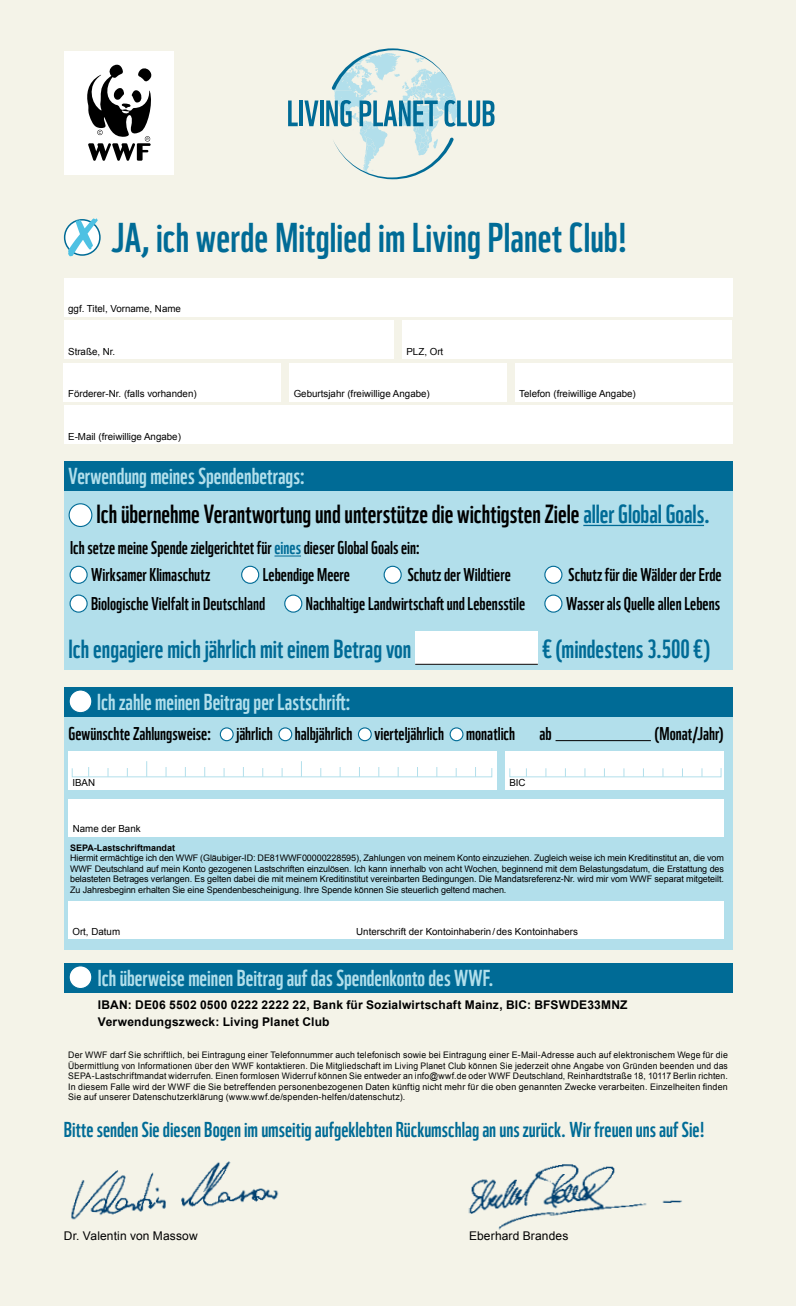
<style>
.page{position:relative;width:796px;height:1306px;background:#fff}
.page>*{position:absolute;margin:0;border:0;box-sizing:border-box;transform-origin:0 0}
.t1{font:40.5px "WWF";letter-spacing:.005em;color:#006b96}
.t2{font:25.5px "WWF";color:#000}
.t3{font:25.5px "WWF";letter-spacing:-.005em;color:#006b96}
.t4{font:22.5px "WWF";color:#b2dfeb}
.t5{font:21px "WWF";color:#006b96}
.t6{font:18px/27px "WWF";color:#000}
.t7{font:700 12px/16.5px "Arial";letter-spacing:.015em;color:#000}
.t8{font:12px "Arial";letter-spacing:.01em;color:#000}
.t9{font:9.75px "Arial";color:#000}
.t10{font:9px/10.5px "Arial";color:#000;text-align:justify}
.t11{font:700 9px "Arial";color:#000}
.s1{color:#4ec1e3}
.s2{color:#006b96}
</style>
<div class="page">
<div style="left:0;top:0;width:795px;height:1305px;background:#f4f3e8"></div>
<div style="left:64px;top:278px;width:667px;height:38px;background:#fff"></div>
<div style="left:64px;top:320px;width:329px;height:39px;background:#fff"></div>
<div style="left:402px;top:320px;width:329px;height:39px;background:#fff"></div>
<div style="left:64px;top:363px;width:217px;height:38px;background:#fff"></div>
<div style="left:289px;top:363px;width:217px;height:38px;background:#fff"></div>
<div style="left:514px;top:363px;width:217px;height:38px;background:#fff"></div>
<div style="left:64px;top:405px;width:667px;height:39px;background:#fff"></div>
<div style="left:65px;top:220px;width:35px;height:35px;background:#fff;border-radius:50%"></div>
<div style="left:64px;top:219px;width:37px;height:37px;border:2px solid #006b96;border-radius:50%"></div>
<svg style="left:288px;top:100px;width:9px;height:26px"></svg>
<hr style="left:299px;top:100px;width:3px;height:26px;background:#006b96">
<svg style="left:304px;top:100px;width:14px;height:26px"></svg>
<hr style="left:320px;top:100px;width:3px;height:26px;background:#006b96">
<svg style="left:326px;top:48px;width:168px;height:131px"></svg>
<div style="left:64px;top:491px;width:668px;height:179px;background:#b2dfeb"></div>
<div style="left:415px;top:631px;width:122px;height:33px;background:#fff"></div>
<hr style="left:415px;top:664px;width:122px;height:1px;background:#000">
<hr style="left:583px;top:525px;width:120px;height:1px;background:#006b96">
<div style="left:69px;top:504px;width:23px;height:22px;background:#fff;border-radius:50%"></div>
<div style="left:69px;top:503px;width:23px;height:24px;border:1px solid #006b96;border-radius:50%"></div>
<svg style="left:274px;top:555px;width:27px;height:1px"></svg>
<div style="left:544px;top:566px;width:17px;height:17px;background:#fff;border-radius:50%"></div>
<div style="left:544px;top:565px;width:18px;height:19px;border:1px solid #006b96;border-radius:50%"></div>
<div style="left:384px;top:566px;width:17px;height:17px;background:#fff;border-radius:50%"></div>
<div style="left:383px;top:565px;width:18px;height:19px;border:1px solid #006b96;border-radius:50%"></div>
<svg style="left:70px;top:566px;width:17px;height:17px"></svg>
<div style="left:69px;top:565px;width:19px;height:19px;border:1px solid #006b96;border-radius:50%"></div>
<div style="left:241px;top:566px;width:17px;height:17px;background:#fff;border-radius:50%"></div>
<div style="left:241px;top:565px;width:18px;height:19px;border:1px solid #006b96;border-radius:50%"></div>
<div style="left:284px;top:595px;width:17px;height:17px;background:#fff;border-radius:50%"></div>
<div style="left:284px;top:594px;width:18px;height:18px;border:1px solid #006b96;border-radius:50%"></div>
<div style="left:70px;top:595px;width:17px;height:17px;background:#fff;border-radius:50%"></div>
<div style="left:69px;top:594px;width:19px;height:18px;border:1px solid #006b96;border-radius:50%"></div>
<div style="left:544px;top:595px;width:17px;height:17px;background:#fff;border-radius:50%"></div>
<div style="left:544px;top:594px;width:18px;height:18px;border:1px solid #006b96;border-radius:50%"></div>
<div style="left:64px;top:461px;width:667px;height:30px;background:#006b96"></div>
<div style="left:64px;top:962px;width:667px;height:30px;background:#006b96"></div>
<div style="left:69px;top:965px;width:23px;height:23px;background:#fff;border-radius:50%"></div>
<div style="left:69px;top:965px;width:23px;height:24px;border:1px solid #006b96;border-radius:50%"></div>
<div style="left:64px;top:716px;width:668px;height:234px;background:#b2dfeb"></div>
<div style="left:69px;top:798px;width:654px;height:38px;background:#fff"></div>
<div style="left:68px;top:901px;width:655px;height:37px;background:#fff"></div>
<div style="left:220px;top:728px;width:13px;height:12px;background:#fff;border-radius:50%"></div>
<div style="left:220px;top:727px;width:13px;height:14px;border:1px solid #006b96;border-radius:50%"></div>
<div style="left:279px;top:728px;width:12px;height:12px;background:#fff;border-radius:50%"></div>
<div style="left:278px;top:727px;width:14px;height:14px;border:1px solid #006b96;border-radius:50%"></div>
<div style="left:358px;top:728px;width:13px;height:12px;background:#fff;border-radius:50%"></div>
<div style="left:358px;top:727px;width:13px;height:14px;border:1px solid #006b96;border-radius:50%"></div>
<div style="left:450px;top:728px;width:12px;height:12px;background:#fff;border-radius:50%"></div>
<div style="left:449px;top:727px;width:14px;height:14px;border:1px solid #006b96;border-radius:50%"></div>
<div style="left:64px;top:687px;width:667px;height:29px;background:#006b96"></div>
<div style="left:69px;top:690px;width:23px;height:22px;background:#fff;border-radius:50%"></div>
<div style="left:69px;top:689px;width:23px;height:24px;border:1px solid #006b96;border-radius:50%"></div>
<div style="left:69px;top:751px;width:428px;height:39px;background:#fff"></div>
<div style="left:72px;top:767px;width:420px;height:10px;border:1px solid #b2dfeb"></div>
<svg style="left:146px;top:761px;width:1px;height:15px"></svg>
<svg style="left:301px;top:761px;width:1px;height:15px"></svg>
<div style="left:505px;top:751px;width:218px;height:39px;background:#fff"></div>
<div style="left:509px;top:767px;width:212px;height:10px;border:1px solid #b2dfeb"></div>
<img style="left:71px;top:1161px;width:208px;height:59px">
<hr style="left:555px;top:740px;width:95px;height:1px;background:#000">
<img style="left:468px;top:1164px;width:214px;height:66px">
<div style="left:64px;top:51px;width:110px;height:123px;background:#fff"></div>
<svg style="left:87px;top:64px;width:65px;height:97px"></svg>
<h1 class="t1" style="left:68px;top:206px;width:561px"><span class="s1">✗</span> JA, ich werde Mitglied im Living Planet Club!</h1>
<p class="t9" style="left:68px;top:302px;width:114px">ggf. Titel, Vorname, Name</p>
<p class="t9" style="left:68px;top:345px;width:49px">Straße, Nr.</p>
<p class="t9" style="left:406px;top:345px;width:38px">PLZ, Ort</p>
<p class="t9" style="left:68px;top:383px;width:55px">Förderer-Nr.</p>
<p class="t9" style="left:68px;top:387px;width:130px">Förderer-Nr. (falls vorhanden)</p>
<p class="t9" style="left:293px;top:387px;width:138px">Geburtsjahr (freiwillige Angabe)</p>
<p class="t9" style="left:519px;top:387px;width:118px">Telefon (freiwillige Angabe)</p>
<p class="t9" style="left:68px;top:430px;width:114px">E-Mail (freiwillige Angabe)</p>
<h3 class="t4" style="left:69px;top:458px;width:238px">Verwendung meines Spendenbetrags:</h3>
<h2 class="t2" style="left:96px;top:494px;width:615px">Ich übernehme Verantwortung und unterstütze die wichtigsten Ziele<span class="s2">aller Global Goals.</span></h2>
<h3 class="t6" style="left:91px;top:532px;width:330px;text-indent:-21px">Ich setze meine Spende zielgerichtet für <span class="s2">eines</span> dieser Global Goals ein:<br>Wirksamer Klimaschutz</h3>
<h3 class="t6" style="left:262px;top:559px;width:89px">Lebendige Meere</h3>
<h3 class="t6" style="left:407px;top:559px;width:105px">Schutz der Wildtiere</h3>
<h3 class="t6" style="left:568px;top:559px;width:155px">Schutz für die Wälder der Erde</h3>
<h3 class="t6" style="left:91px;top:588px;width:175px">Biologische Vielfalt in Deutschland</h3>
<h3 class="t6" style="left:306px;top:588px;width:221px">Nachhaltige Landwirtschaft und Lebensstile</h3>
<h3 class="t6" style="left:565px;top:588px;width:155px">Wasser als Quelle allen Lebens</h3>
<h2 class="t3" style="left:69px;top:628px;width:344px">Ich engagiere mich jährlich mit einem Betrag von</h2>
<h2 class="t3" style="left:542px;top:628px;width:170px">€ (mindestens 3.500€)</h2>
<h3 class="t4" style="left:97px;top:684px;width:255px">Ich zahle meinen Beitrag per Lastschrift:</h3>
<h3 class="t6" style="left:69px;top:718px;width:144px">Gewünschte Zahlungsweise:</h3>
<h3 class="t6" style="left:236px;top:718px;width:280px">jährlich halbjährlich vierteljährlich monatlich</h3>
<h3 class="t6" style="left:539px;top:718px;width:14px">ab</h3>
<h3 class="t6" style="left:654px;top:718px;width:71px">(Monat/Jahr)</h3>
<p class="t9" style="left:72px;top:776px;width:24px">IBAN</p>
<p class="t9" style="left:509px;top:776px;width:18px">BIC</p>
<p class="t9" style="left:73px;top:822px;width:69px">Name der Bank</p>
<p class="t11" style="left:70px;top:841px;width:106px">SEPA-Lastschriftmandat</p>
<p class="t10" style="left:70px;top:853px;width:655px">Hiermit ermächtige ich den WWF (Gläubiger-ID: DE81WWF00000228595), Zahlungen von meinem Konto einzuziehen. Zugleich weise ich mein Kreditinstitut an, die vom WWF Deutschland auf mein Konto gezogenen Lastschriften einzulösen. Ich kann innerhalb von acht Wochen, beginnend mit dem Belastungsdatum, die Erstattung des belasteten Betrages verlangen. Es gelten dabei die mit meinem Kreditinstitut vereinbarten Bedingungen. Die Mandatsreferenz-Nr. wird mir vom WWF separat mitgeteilt.<br>Zu Jahresbeginn erhalten Sie eine Spendenbescheinigung. Ihre Spende können Sie steuerlich geltend machen.</p>
<p class="t9" style="left:72px;top:924px;width:49px">Ort, Datum</p>
<p class="t9" style="left:356px;top:924px;width:223px">Unterschrift der Kontoinhaberin/des Kontoinhabers</p>
<h3 class="t4" style="left:98px;top:960px;width:397px">Ich überweise meinen Beitrag auf das Spendenkonto des WWF.</h3>
<h3 class="t7" style="left:98px;top:996px;width:531px">IBAN: DE06 5502 0500 0222 2222 22, Bank für Sozialwirtschaft Mainz, BIC: BFSWDE33MNZ<br>Verwendungszweck: Living Planet Club</h3>
<p class="t10" style="left:68px;top:1050px;width:661px">Der WWF darf Sie schriftlich, bei Eintragung einer Telefonnummer auch telefonisch sowie bei Eintragung einer E-Mail-Adresse auch auf elektronischem Wege für die Übermittlung von Informationen über den WWF kontaktieren. Die Mitgliedschaft im Living Planet Club können Sie jederzeit ohne Angabe von Gründen beenden und das SEPA-Lastschriftmandat widerrufen. Einen formlosen Widerruf können Sie entweder an info@wwf.de oder WWF Deutschland, Reinhardtstraße 18, 10117 Berlin richten.<br>In diesem Falle wird der WWF die Sie betreffenden personenbezogenen Daten künftig nicht mehr für die oben genannten Zwecke verarbeiten. Einzelheiten finden Sie auf unserer Datenschutzerklärung (www.wwf.de/spenden-helfen/datenschutz).</p>
<h3 class="t5" style="left:64px;top:1113px;width:642px">Bitte senden Sie diesen Bogen im umseitig aufgeklebten Rückumschlag an uns zurück. Wir freuen uns auf Sie!</h3>
<h3 class="t8" style="left:64px;top:1228px;width:135px">Dr. Valentin von Massow</h3>
<h3 class="t8" style="left:469px;top:1228px;width:101px">Eberhard Brandes</h3>
</div>
